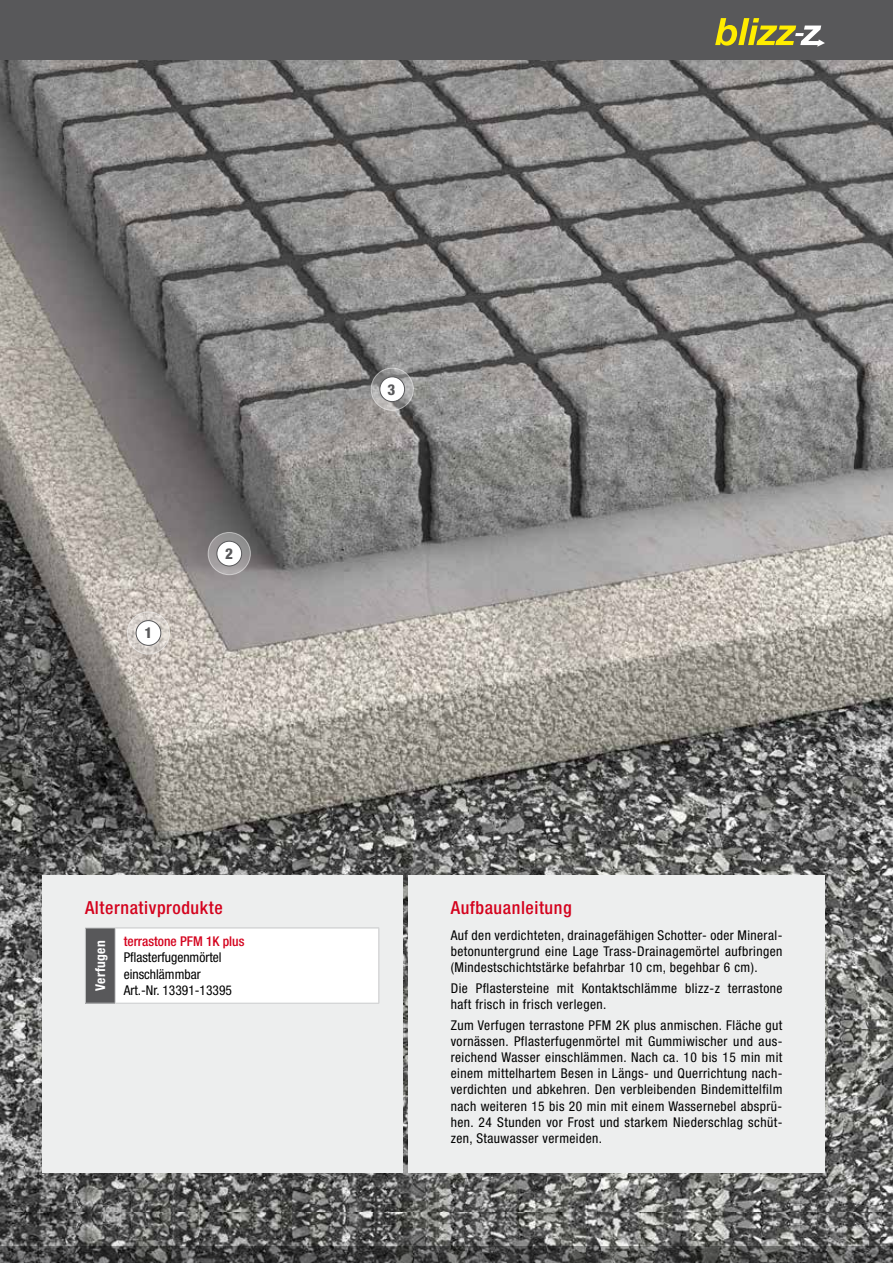
<style>
.page{position:relative;width:893px;height:1263px;background:#fff}
.page>*{position:absolute;margin:0;border:0;box-sizing:border-box;transform-origin:0 0}
.t1{font:500 condensed 18px "Helvetica Neue LT Pro";letter-spacing:.03em;color:#d4021d}
.t2{font:800 condensed 15px "Helvetica Neue LT Pro";color:#58585a}
.t3{font:condensed 13.5px/16.2px "Helvetica Neue LT Pro";letter-spacing:.03em;color:#000;text-align:justify}
.t4{font:condensed 13.5px/16.2px "Helvetica Neue LT Pro";color:#000}
.t5{font:500 condensed 13.5px "Helvetica Neue LT Pro";color:#d4021d}
.t6{font:700 condensed 13.5px "Helvetica Neue LT Pro";letter-spacing:.03em;color:#fff}
</style>
<div class="page">
<img style="left:1px;top:60px;width:892px;height:969px">
<img style="left:1px;top:1029px;width:892px;height:184px">
<img style="left:1px;top:1213px;width:892px;height:33px">
<hr style="left:0;top:0;width:1px;height:1263px;background:#58585a">
<div style="left:0;top:0;width:893px;height:60px;background:#58585a"></div>
<svg style="left:0;top:1246px;width:893px;height:17px;background:#494949"></svg>
<svg style="left:715px;top:18px;width:110px;height:29px"></svg>
<svg style="left:127px;top:612px;width:43px;height:42px"></svg>
<div style="left:127px;top:611px;width:43px;height:43px;border:1px solid #fff;border-radius:50%"></div>
<div style="left:136px;top:621px;width:25px;height:24px;background:#fff;border-radius:50%"></div>
<div style="left:136px;top:620px;width:25px;height:26px;border:1px solid #58585a;border-radius:50%"></div>
<svg style="left:371px;top:368px;width:42px;height:42px"></svg>
<div style="left:371px;top:368px;width:43px;height:43px;border:1px solid #fff;border-radius:50%"></div>
<div style="left:380px;top:377px;width:25px;height:25px;background:#fff;border-radius:50%"></div>
<div style="left:379px;top:376px;width:26px;height:26px;border:1px solid #58585a;border-radius:50%"></div>
<div style="left:408px;top:875px;width:417px;height:298px;background:#edeeee"></div>
<div style="left:43px;top:875px;width:360px;height:298px;background:#edeeee"></div>
<div style="left:85px;top:928px;width:30px;height:75px;background:#58585a"></div>
<div style="left:115px;top:928px;width:264px;height:75px;background:#fff"></div>
<hr style="left:85px;top:927px;width:30px;height:1px;background:#c6c7c8">
<hr style="left:115px;top:927px;width:264px;height:1px;background:#c6c7c8">
<hr style="left:85px;top:1003px;width:30px;height:1px;background:#c6c7c8">
<hr style="left:115px;top:1003px;width:264px;height:1px;background:#c6c7c8">
<hr style="left:85px;top:928px;width:1px;height:75px;background:#c6c7c8">
<hr style="left:115px;top:928px;width:1px;height:75px;background:#c6c7c8">
<hr style="left:378px;top:928px;width:1px;height:75px;background:#c6c7c8">
<svg style="left:208px;top:532px;width:42px;height:43px"></svg>
<div style="left:208px;top:532px;width:43px;height:43px;border:1px solid #fff;border-radius:50%"></div>
<div style="left:217px;top:541px;width:25px;height:25px;background:#fff;border-radius:50%"></div>
<div style="left:216px;top:541px;width:26px;height:25px;border:1px solid #58585a;border-radius:50%"></div>
<p class="t2" style="left:144px;top:624px;width:9px">1</p>
<p class="t2" style="left:225px;top:544px;width:9px">2</p>
<h1 class="t1" style="left:85px;top:896px;width:139px">Alternativprodukte</h1>
<p class="t6" style="left:92px;top:991px;width:52px;rotate:-90deg">Verfugen</p>
<p class="t5" style="left:124px;top:933px;width:122px">terrastone PFM 1K plus</p>
<p class="t4" style="left:124px;top:949px;width:110px">Pflasterfugenmörtel einschlämmbar<br>Art.-Nr. 13391-13395</p>
<p class="t2" style="left:388px;top:380px;width:9px">3</p>
<h1 class="t1" style="left:451px;top:896px;width:123px">Aufbauanleitung</h1>
<p class="t3" style="left:451px;top:927px;width:333px">Auf den verdichteten, drainagefähigen Schotter- oder Mineral&shy;betonuntergrund eine Lage Trass-Drainagemörtel aufbringen (Mindestschichtstärke befahrbar 10 cm, begehbar 6 cm).</p>
<p class="t3" style="left:451px;top:980px;width:333px">Die Pflastersteine mit Kontaktschlämme blizz-z terrastone haft frisch in frisch verlegen.</p>
<p class="t3" style="left:451px;top:1016px;width:333px">Zum Verfugen terrastone PFM 2K plus anmischen. Fläche gut vornässen. Pflasterfugenmörtel mit Gummiwischer und aus&shy;reichend Wasser einschlämmen. Nach ca. 10 bis 15 min mit einem mittelhartem Besen in Längs- und Querrichtung nach&shy;verdichten und abkehren. Den verbleibenden Bindemittelfilm nach weiteren 15 bis 20 min mit einem Wassernebel absprü&shy;hen. 24 Stunden vor Frost und starkem Niederschlag schüt&shy;zen, Stauwasser vermeiden.</p>
</div>
